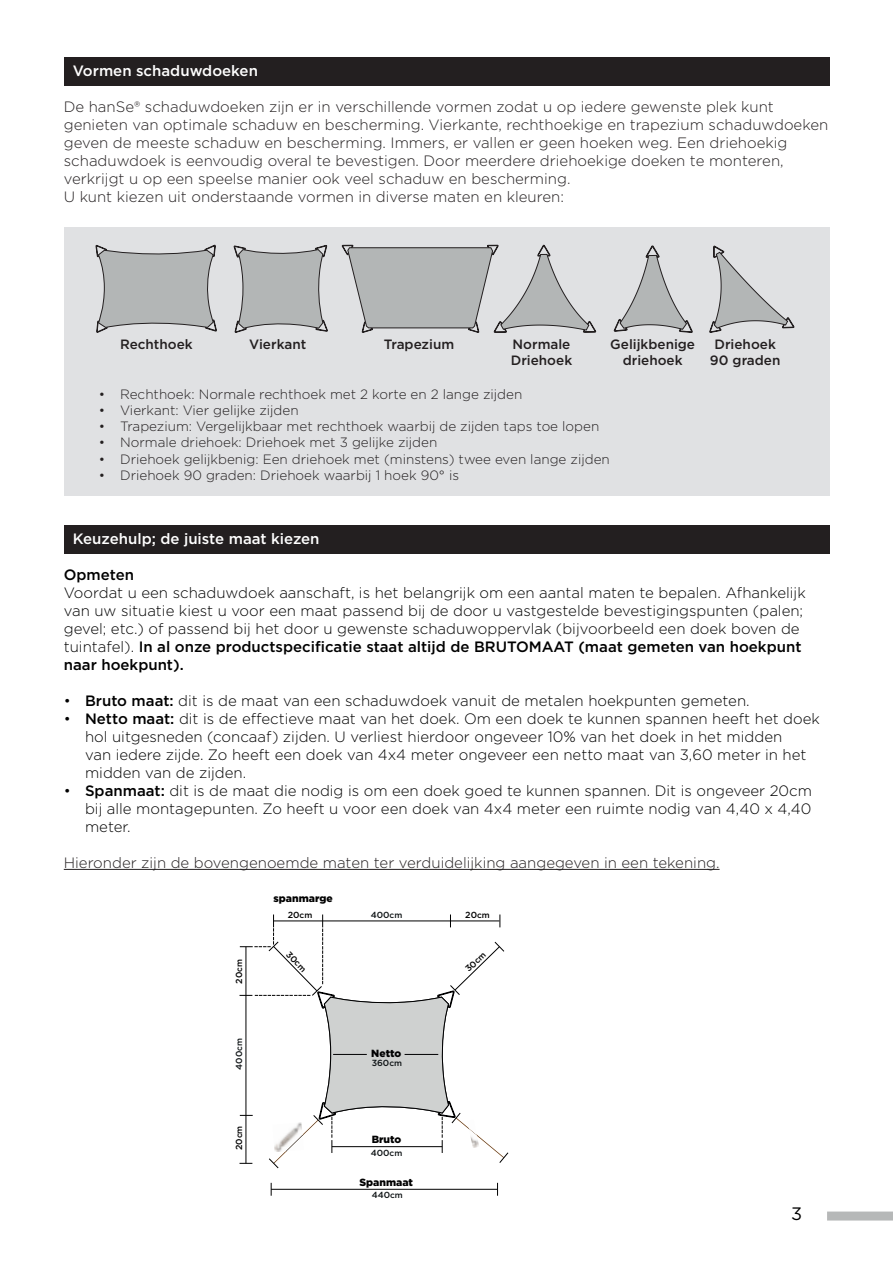
<style>
.page{position:relative;width:893px;height:1263px;background:#fff}
.page>*{position:absolute;margin:0;border:0;box-sizing:border-box;transform-origin:0 0}
.t1{font:18px "Gotham";color:#000001}
.t2{font:300 15px/18px "Gotham";color:#000001}
.t3{font:300 15px/18px "Gotham";color:#231f20}
.t4{font:500 15px "Gotham";color:#fff}
.t5{font:500 15px "Gotham";color:#000001}
.t6{font:300 13.5px "Gotham";color:#231f20}
.t7{font:500 13.5px/16.2px "Gotham";color:#231f20;text-align:center}
.t8{font:900 10.35px "Gotham";color:#000001}
.t9{font:500 8.85px "Gotham";color:#0d1214}
.t10{font:500 8.85px "Gotham";color:#000001}
.s1{font-weight:500}
.s2{font-size:8.4px}
</style>
<div class="page">
<div style="left:827px;top:1211px;width:66px;height:9px;background:#b6b8b8"></div>
<div style="left:64px;top:525px;width:765px;height:28px;background:#231f20"></div>
<div style="left:64px;top:57px;width:765px;height:28px;background:#231f20"></div>
<div style="left:64px;top:227px;width:765px;height:269px;background:#e0e1e3"></div>
<hr style="left:64px;top:869px;width:655px;height:1px;background:#231f20">
<svg style="left:234px;top:245px;width:94px;height:88px"></svg>
<svg style="left:96px;top:244px;width:121px;height:89px"></svg>
<svg style="left:614px;top:246px;width:79px;height:87px"></svg>
<svg style="left:709px;top:246px;width:85px;height:87px"></svg>
<svg style="left:342px;top:245px;width:254px;height:88px"></svg>
<hr style="left:271px;top:1189px;width:226px;height:1px;background:#000001">
<svg style="left:271px;top:1183px;width:1px;height:13px"></svg>
<svg style="left:497px;top:1183px;width:1px;height:13px"></svg>
<svg style="left:240px;top:914px;width:268px;height:254px"></svg>
<img style="left:467px;top:1119px;width:12px;height:29px">
<img style="left:469px;top:1128px;width:2px;height:21px">
<img style="left:272px;top:1122px;width:32px;height:30px">
<img style="left:286px;top:1135px;width:17px;height:16px">
<p class="t4" style="left:73px;top:64px;width:187px">Vormen schaduwdoeken</p>
<p class="t3" style="left:64px;top:98px;width:766px">De hanSe® schaduwdoeken zijn er in verschillende vormen zodat u op iedere gewenste plek kunt genieten van optimale schaduw en bescherming. Vierkante, rechthoekige en trapezium schaduwdoeken geven de meeste schaduw en bescherming. Immers, er vallen er geen hoeken weg. Een driehoekig schaduwdoek is eenvoudig overal te bevestigen. Door meerdere driehoekige doeken te monteren, verkrijgt u op een speelse manier ook veel schaduw en bescherming.<br>U kunt kiezen uit onderstaande vormen in diverse maten en kleuren:</p>
<p class="t7" style="left:120px;top:337px;width:74px">Rechthoek</p>
<p class="t7" style="left:249px;top:337px;width:58px">Vierkant</p>
<p class="t7" style="left:384px;top:337px;width:72px">Trapezium</p>
<p class="t7" style="left:511px;top:337px;width:63px;text-align:left">Normale<br>Driehoek</p>
<p class="t7" style="left:610px;top:337px;width:86px">Gelijkbenige driehoek</p>
<p class="t7" style="left:710px;top:337px;width:72px">Driehoek<br>90 graden</p>
<p class="t6" style="left:99px;top:388px;width:425px">• Rechthoek: Normale rechthoek met 2 korte en 2 lange zijden</p>
<p class="t6" style="left:99px;top:404px;width:201px">• Vierkant: Vier gelijke zijden</p>
<p class="t6" style="left:99px;top:420px;width:502px">• Trapezium: Vergelijkbaar met rechthoek waarbij de zijden taps toe lopen</p>
<p class="t6" style="left:99px;top:437px;width:340px">• Normale driehoek: Driehoek met 3 gelijke zijden</p>
<p class="t6" style="left:99px;top:453px;width:512px">• Driehoek gelijkbenig: Een driehoek met (minstens) twee even lange zijden</p>
<p class="t6" style="left:99px;top:469px;width:362px">• Driehoek 90 graden: Driehoek waarbij 1 hoek 90° is</p>
<p class="t4" style="left:73px;top:532px;width:248px">Keuzehulp; de juiste maat kiezen</p>
<p class="t5" style="left:64px;top:568px;width:72px">Opmeten</p>
<p class="t2" style="left:64px;top:584px;width:743px">Voordat u een schaduwdoek aanschaft, is het belangrijk om een aantal maten te bepalen. Afhankelijk van uw situatie kiest u voor een maat passend bij de door u vastgestelde bevestigingspunten (palen; gevel; etc.) of passend bij het door u gewenste schaduwoppervlak (bijvoorbeeld een doek boven de tuintafel). <span class="s1">In al onze productspecificatie staat altijd de BRUTOMAAT (maat gemeten van hoekpunt naar hoekpunt).</span></p>
<p class="t2" style="left:64px;top:692px;width:687px">• <span class="s1">Bruto maat:</span> dit is de maat van een schaduwdoek vanuit de metalen hoekpunten gemeten.</p>
<p class="t2" style="left:85px;top:710px;width:736px;text-indent:-21px">• <span class="s1">Netto maat:</span> dit is de effectieve maat van het doek. Om een doek te kunnen spannen heeft het doek hol uitgesneden (concaaf) zijden. U verliest hierdoor ongeveer 10% van het doek in het midden<br>van iedere zijde. Zo heeft een doek van 4x4 meter ongeveer een netto maat van 3,60 meter in het midden van de zijden.</p>
<p class="t2" style="left:85px;top:782px;width:729px;text-align:justify;text-indent:-21px">• <span class="s1">Spanmaat:</span> dit is de maat die nodig is om een doek goed te kunnen spannen. Dit is ongeveer 20cm bij alle montagepunten. Zo heeft u voor een doek van 4x4 meter een ruimte nodig van 4,40 x 4,40 meter.</p>
<p class="t3" style="left:64px;top:854px;width:657px">Hieronder zijn de bovengenoemde maten ter verduidelijking aangegeven in een tekening.</p>
<p class="t8" style="left:274px;top:893px;width:61px">spanmarge</p>
<p class="t10" style="left:235px;top:984px;width:26px;rotate:-90deg">20<span class="s2">cm</span></p>
<p class="t9" style="left:235px;top:1070px;width:33px;rotate:-90deg">400<span class="s2">cm</span></p>
<p class="t10" style="left:235px;top:1150px;width:26px;rotate:-90deg">20<span class="s2">cm</span></p>
<p class="t10" style="left:288px;top:910px;width:26px">20<span class="s2">cm</span></p>
<p class="t9" style="left:371px;top:910px;width:33px">400<span class="s2">cm</span></p>
<p class="t10" style="left:465px;top:910px;width:26px">20<span class="s2">cm</span></p>
<p class="t10" style="left:291px;top:950px;width:26px;rotate:47deg">30<span class="s2">cm</span></p>
<p class="t8" style="left:371px;top:1048px;width:32px">Netto</p>
<p class="t9" style="left:372px;top:1058px;width:32px">360<span class="s2">cm</span></p>
<p class="t8" style="left:372px;top:1135px;width:31px">Bruto</p>
<p class="t9" style="left:371px;top:1148px;width:33px">400<span class="s2">cm</span></p>
<p class="t9" style="left:372px;top:1191px;width:33px">440<span class="s2">cm</span></p>
<p class="t8" style="left:359px;top:1178px;width:55px">Spanmaat</p>
<p class="t10" style="left:464px;top:967px;width:26px;rotate:-43deg">30<span class="s2">cm</span></p>
<p class="t1" style="left:791px;top:1205px;width:13px">3</p>
</div>
